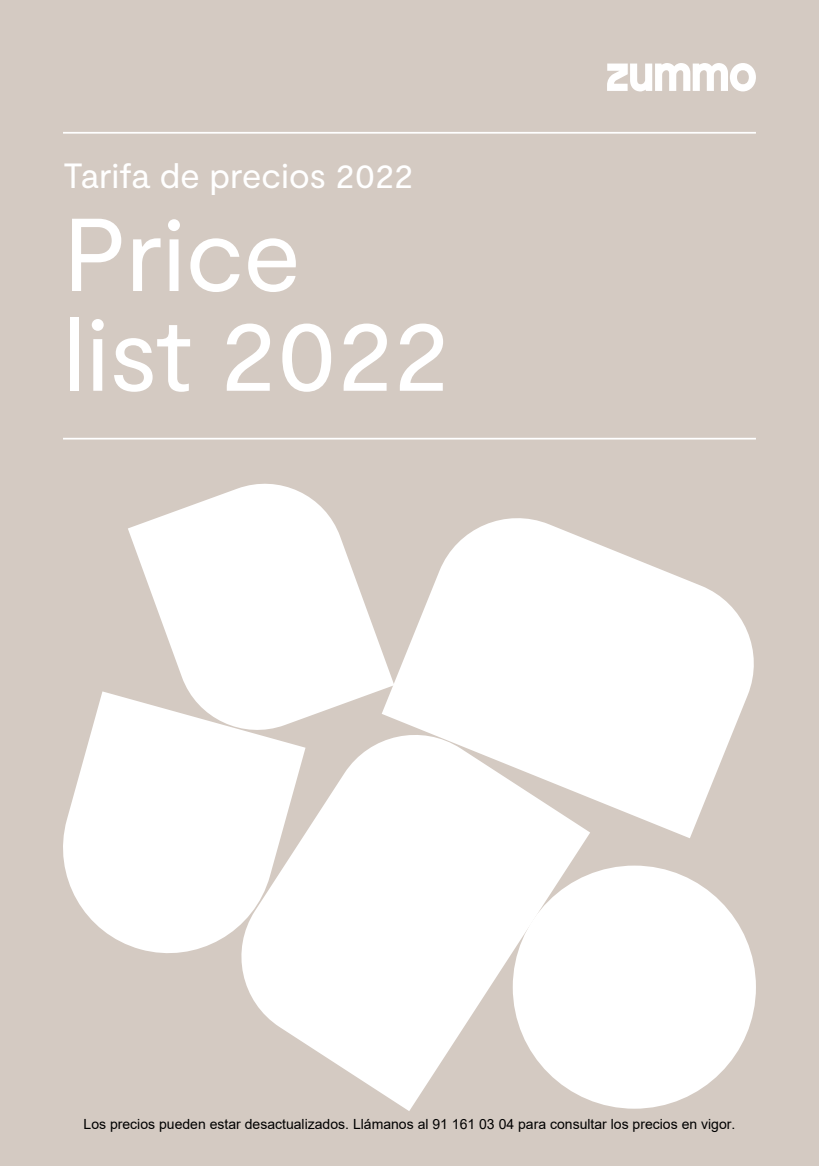
<style>
.page{position:relative;width:819px;height:1166px;background:#d4cac2}
.page>*{position:absolute;margin:0;border:0;box-sizing:border-box;transform-origin:0 0}
.t1{font:103.25px "Moderat";letter-spacing:-.01em;color:#fff}
.t2{font:35px "Moderat";letter-spacing:-.005em;color:#fff}
.t3{font:14px "Arial";color:#000}
</style>
<div class="page">
<svg style="left:607px;top:63px;width:149px;height:28px"></svg>
<svg style="left:63px;top:691px;width:167px;height:262px;fill:#fff"></svg>
<svg style="left:128px;top:483px;width:253px;height:257px;fill:#fff"></svg>
<div style="left:512px;top:865px;width:244px;height:243px;background:#fff;border-radius:50%"></div>
<svg style="left:230px;top:723px;width:360px;height:388px;fill:#fff"></svg>
<svg style="left:381px;top:518px;width:373px;height:320px;fill:#fff"></svg>
<hr style="left:63px;top:438px;width:693px;height:1px;background:#fff">
<hr style="left:63px;top:132px;width:693px;height:2px;background:#fff">
<p class="t2" style="left:63px;top:156px;width:352px">Tarifa de precios 2022</p>
<p class="t1" style="left:63px;top:195px;width:240px">Price</p>
<p class="t1" style="left:63px;top:295px;width:388px">list 2022</p>
<p class="t3" style="left:84px;top:1114px;width:653px">Los precios pueden estar desactualizados. Llámanos al 91 161 03 04 para consultar los precios en vigor.</p>
</div>
